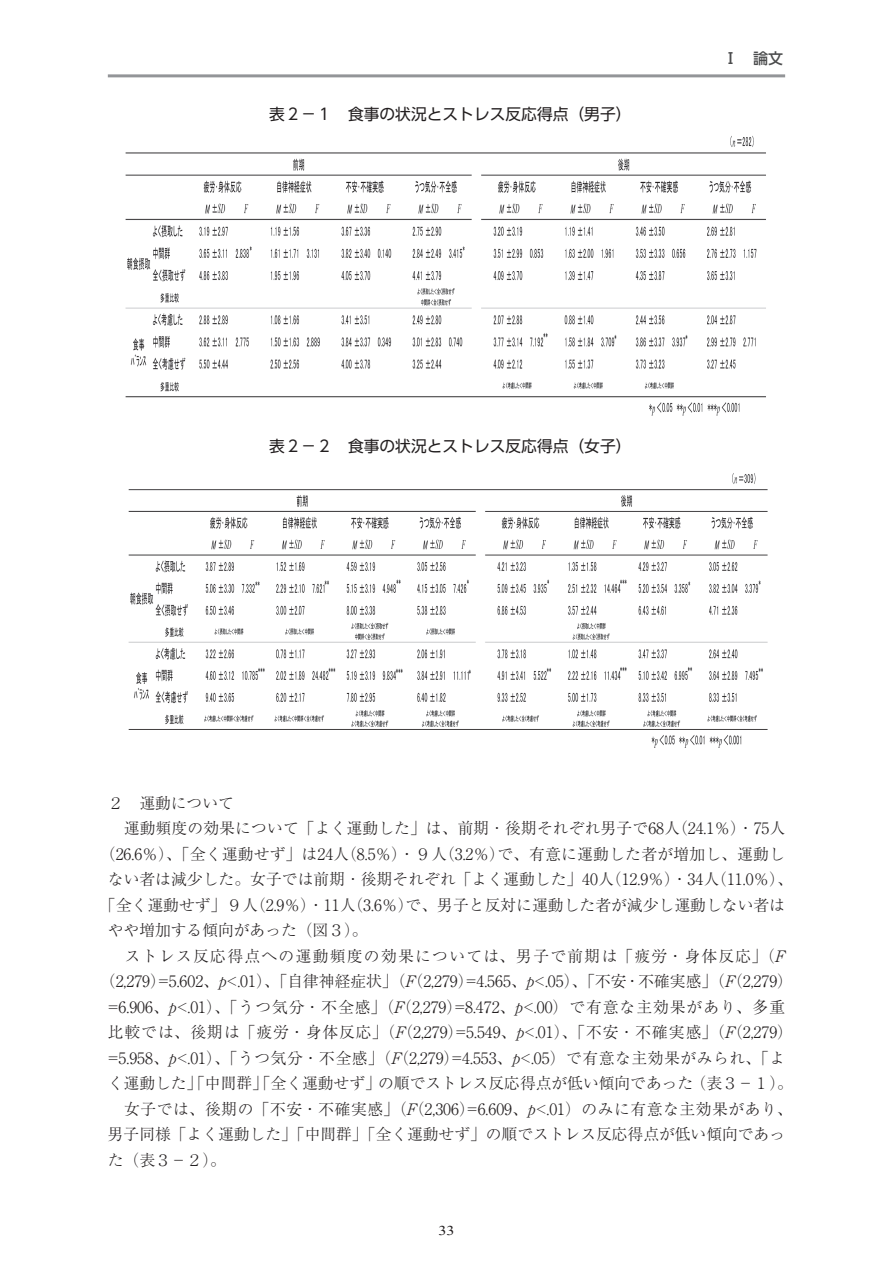
<style>
.page{position:relative;width:893px;height:1263px;background:#fff}
.page>*{position:absolute;margin:0;border:0;box-sizing:border-box;transform-origin:0 0}
.t1{font:300 15.75px "Ryumin Pro";letter-spacing:.005em;color:#231f20}
.t2{font:300 15.75px "Ryumin Pro";letter-spacing:.065em;color:#231f20}
.t3{font:300 15.75px "Ryumin Pro";letter-spacing:.035em;color:#231f20}
.t4{font:15.75px "UD Shin Go Pro";color:#231f20}
.t5{font:300 15.75px "Ryumin Pro";letter-spacing:.085em;color:#231f20}
.t6{font:500 15px "UD Shin Go Pro";color:#4b4c4d}
.t7{font:13.5px "Times New Roman";color:#231f20;scale:1.2 1}
</style>
<div class="page">
<hr style="left:108px;top:74px;width:677px;height:3px;background:#939598">
<img style="left:125px;top:136px;width:641px;height:280px">
<img style="left:128px;top:473px;width:640px;height:275px">
<p class="t4" style="left:269px;top:101px;width:364px">表２－１　食事の状況とストレス反応得点（男子）</p>
<p class="t6" style="left:723px;top:46px;width:61px">Ⅰ　論文</p>
<p class="t4" style="left:269px;top:433px;width:364px">表２－２　食事の状況とストレス反応得点（女子）</p>
<p class="t1" style="left:108px;top:790px;width:127px">２　運動について</p>
<p class="t1" style="left:108px;top:816px;width:679px">　運動頻度の効果について「よく運動した」は、前期･後期それぞれ男子で68人（24.1％）・75人</p>
<p class="t1" style="left:100px;top:841px;width:686px">（26.6％）、「全く運動せず」は24人（8.5％）・９人（3.2％）で、有意に運動した者が増加し、運動し</p>
<p class="t1" style="left:108px;top:867px;width:687px">ない者は減少した。女子では前期･後期それぞれ「よく運動した」40人（12.9％）・34人（11.0％）、</p>
<p class="t1" style="left:100px;top:892px;width:687px">「全く運動せず」９人（2.9％）・11人（3.6％）で、男子と反対に運動した者が減少し運動しない者は</p>
<p class="t1" style="left:108px;top:918px;width:261px">やや増加する傾向があった（図３）。</p>
<p class="t5" style="left:108px;top:943px;width:679px">　ストレス反応得点への運動頻度の効果については、男子で前期は「疲労・身体反応」（F</p>
<p class="t1" style="left:100px;top:969px;width:695px">（2,279）=5.602、p&lt;.01）、「自律神経症状」（F（2,279）=4.565、p&lt;.05）、「不安・不確実感」（F（2,279）</p>
<p class="t2" style="left:108px;top:994px;width:679px">=6.906、p&lt;.01）、「うつ気分・不全感」（F（2,279）=8.472、p&lt;.00）で有意な主効果があり、多重</p>
<p class="t2" style="left:108px;top:1020px;width:687px">比較では、後期は「疲労・身体反応」（F（2,279）=5.549、p&lt;.01）、「不安・不確実感」（F（2,279）</p>
<p class="t3" style="left:108px;top:1045px;width:679px">=5.958、p&lt;.01）、「うつ気分・不全感」（F（2,279）=4.553、p&lt;.05）で有意な主効果がみられ、「よ</p>
<p class="t1" style="left:108px;top:1071px;width:687px">く運動した」「中間群」「全く運動せず」の順でストレス反応得点が低い傾向であった（表３－１）。</p>
<p class="t3" style="left:108px;top:1096px;width:686px">　女子では、後期の「不安・不確実感」（F（2,306）=6.609、p&lt;.01）のみに有意な主効果があり、</p>
<p class="t1" style="left:108px;top:1122px;width:679px">男子同様「よく運動した」「中間群」「全く運動せず」の順でストレス反応得点が低い傾向であっ</p>
<p class="t1" style="left:108px;top:1147px;width:120px">た（表３－２）。</p>
<p class="t7" style="left:438px;top:1221px;width:15px">33</p>
</div>
